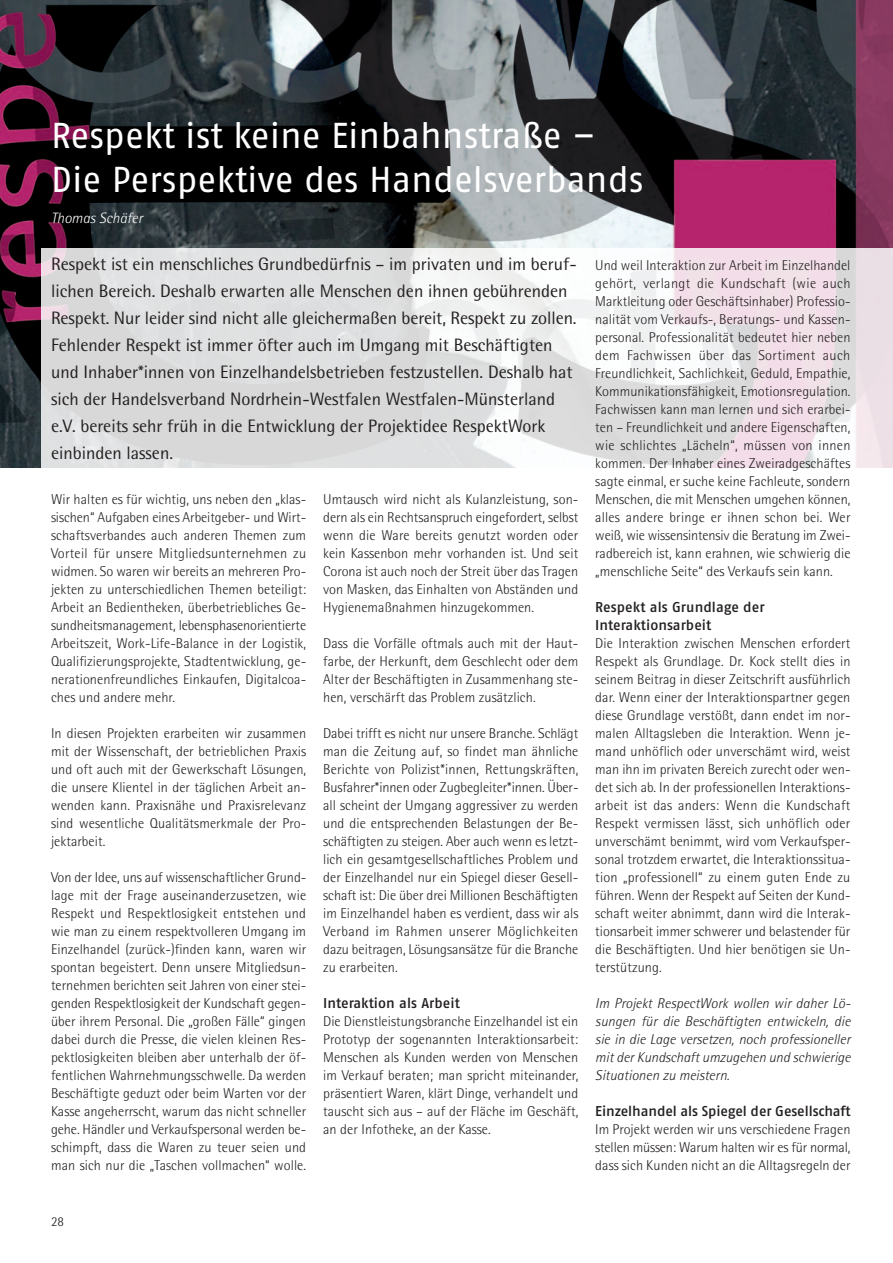
<style>
.page{position:relative;width:893px;height:1263px;background:#fff}
.page>*{position:absolute;margin:0;border:0;box-sizing:border-box;transform-origin:0 0}
.t1{font:36px/43.2px "Fago No";color:#fff}
.t2{font:18px/27px "Rotis Semi Sans";color:#231f20}
.t3{font:italic 300 15px "Rotis Semi Sans";color:#fff}
.t4{font:300 14.25px/18px "Rotis Semi Sans";letter-spacing:.005em;color:#231f20;text-align:justify}
.t5{font:italic 300 14.25px/18px "Rotis Semi Sans";color:#231f20;text-align:justify}
.t6{font:14.25px/18px "Fago No Med";letter-spacing:-.005em;color:#231f20}
.t7{font:300 13.5px "Rotis Semi Sans";color:#231f20}
</style>
<div class="page">
<img style="left:0;top:0;width:893px;height:468px">
<div style="left:41px;top:248px;width:852px;height:232px;background:#fff;opacity:.85"></div>
<h1 class="t1" style="left:51px;top:114px;width:594px">Respekt ist keine Einbahnstraße –<br>Die Perspektive des Handelsverbands</h1>
<p class="t3" style="left:51px;top:209px;width:93px">Thomas Schäfer</p>
<p class="t2" style="left:51px;top:250px;width:527px">Respekt ist ein menschliches Grundbedürfnis – im privaten und im beruf&shy;lichen Bereich. Deshalb erwarten alle Menschen den ihnen gebührenden Respekt. Nur leider sind nicht alle gleichermaßen bereit, Respekt zu zollen.<br>Fehlender Respekt ist immer öfter auch im Umgang mit Beschäftigten und Inhaber*innen von Einzelhandelsbetrieben festzustellen. Deshalb hat sich der Handelsverband Nordrhein-Westfalen Westfalen-Münsterland e.V. bereits sehr früh in die Entwicklung der Projektidee RespektWork einbinden lassen.</p>
<p class="t4" style="left:51px;top:490px;width:257px">Wir halten es für wichtig, uns neben den „klas&shy;sischen“ Aufgaben eines Arbeitgeber- und Wirt&shy;schaftsverbandes auch anderen Themen zum Vorteil für unsere Mitgliedsunternehmen zu widmen. So waren wir bereits an mehreren Pro&shy;jekten zu unterschiedlichen Themen beteiligt:<br>Arbeit an Bedientheken, überbetriebliches Ge&shy;sundheitsmanagement, lebensphasenorientierte Arbeitszeit, Work-Life-Balance in der Logistik, Qualifizierungsprojekte, Stadtentwicklung, ge&shy;nerationenfreundliches Einkaufen, Digitalcoa&shy;ches und andere mehr.</p>
<p class="t4" style="left:51px;top:724px;width:257px">In diesen Projekten erarbeiten wir zusammen mit der Wissenschaft, der betrieblichen Praxis und oft auch mit der Gewerkschaft Lösungen, die unsere Klientel in der täglichen Arbeit an&shy;wenden kann. Praxisnähe und Praxisrelevanz sind wesentliche Qualitätsmerkmale der Pro&shy;jektarbeit.</p>
<p class="t4" style="left:51px;top:868px;width:257px">Von der Idee, uns auf wissenschaftlicher Grund&shy;lage mit der Frage auseinanderzusetzen, wie Respekt und Respektlosigkeit entstehen und wie man zu einem respektvolleren Umgang im Einzelhandel (zurück-)finden kann, waren wir spontan begeistert. Denn unsere Mitgliedsun&shy;ternehmen berichten seit Jahren von einer stei&shy;genden Respektlosigkeit der Kundschaft gegen&shy;über ihrem Personal. Die „großen Fälle“ gingen dabei durch die Presse, die vielen kleinen Res&shy;pektlosigkeiten bleiben aber unterhalb der öf&shy;fentlichen Wahrnehmungsschwelle. Da werden Beschäftigte geduzt oder beim Warten vor der Kasse angeherrscht, warum das nicht schneller gehe. Händler und Verkaufspersonal werden be&shy;schimpft, dass die Waren zu teuer seien und man sich nur die „Taschen vollmachen“ wolle.</p>
<p class="t4" style="left:323px;top:490px;width:257px">Umtausch wird nicht als Kulanzleistung, son&shy;dern als ein Rechtsanspruch eingefordert, selbst wenn die Ware bereits genutzt worden oder kein Kassenbon mehr vorhanden ist. Und seit Corona ist auch noch der Streit über das Tragen von Masken, das Einhalten von Abständen und Hygienemaßnahmen hinzugekommen.</p>
<p class="t4" style="left:323px;top:634px;width:257px">Dass die Vorfälle oftmals auch mit der Haut&shy;farbe, der Herkunft, dem Geschlecht oder dem Alter der Beschäftigten in Zusammenhang ste&shy;hen, verschärft das Problem zusätzlich.</p>
<p class="t4" style="left:323px;top:724px;width:257px">Dabei trifft es nicht nur unsere Branche. Schlägt man die Zeitung auf, so findet man ähnliche Berichte von Polizist*innen, Rettungskräften, Busfahrer*innen oder Zugbegleiter*innen. Über&shy;all scheint der Umgang aggressiver zu werden und die entsprechenden Belastungen der Be&shy;schäftigten zu steigen. Aber auch wenn es letzt&shy;lich ein gesamtgesellschaftliches Problem und der Einzelhandel nur ein Spiegel dieser Gesell&shy;schaft ist: Die über drei Millionen Beschäftigten im Einzelhandel haben es verdient, dass wir als Verband im Rahmen unserer Möglichkeiten dazu beitragen, Lösungsansätze für die Branche zu erarbeiten.</p>
<p class="t6" style="left:323px;top:994px;width:138px">Interaktion als Arbeit</p>
<p class="t4" style="left:323px;top:1012px;width:257px">Die Dienstleistungsbranche Einzelhandel ist ein Prototyp der sogenannten Interaktionsarbeit:<br>Menschen als Kunden werden von Menschen im Verkauf beraten; man spricht miteinander, präsentiert Waren, klärt Dinge, verhandelt und tauscht sich aus – auf der Fläche im Geschäft, an der Infotheke, an der Kasse.</p>
<p class="t7" style="left:51px;top:1213px;width:15px">28</p>
<p class="t4" style="left:595px;top:256px;width:257px">Und weil Interaktion zur Arbeit im Einzelhandel gehört, verlangt die Kundschaft (wie auch Marktleitung oder Geschäftsinhaber) Professio&shy;nalität vom Verkaufs-, Beratungs- und Kassen&shy;personal. Professionalität bedeutet hier neben dem Fachwissen über das Sortiment auch Freundlichkeit, Sachlichkeit, Geduld, Empathie, Kommunikationsfähigkeit, Emotionsregulation.<br>Fachwissen kann man lernen und sich erarbei&shy;ten – Freundlichkeit und andere Eigenschaften, wie schlichtes „Lächeln“, müssen von innen kommen. Der Inhaber eines Zweiradgeschäftes sagte einmal, er suche keine Fachleute, sondern Menschen, die mit Menschen umgehen können, alles andere bringe er ihnen schon bei. Wer weiß, wie wissensintensiv die Beratung im Zwei&shy;radbereich ist, kann erahnen, wie schwierig die „menschliche Seite“ des Verkaufs sein kann.</p>
<p class="t6" style="left:595px;top:598px;width:171px">Respekt als Grundlage der<br>Interaktionsarbeit</p>
<p class="t4" style="left:595px;top:634px;width:257px">Die Interaktion zwischen Menschen erfordert Respekt als Grundlage. Dr. Kock stellt dies in seinem Beitrag in dieser Zeitschrift ausführlich dar. Wenn einer der Interaktionspartner gegen diese Grundlage verstößt, dann endet im nor&shy;malen Alltagsleben die Interaktion. Wenn je&shy;mand unhöflich oder unverschämt wird, weist man ihn im privaten Bereich zurecht oder wen&shy;det sich ab. In der professionellen Interaktions&shy;arbeit ist das anders: Wenn die Kundschaft Respekt vermissen lässt, sich unhöflich oder unverschämt benimmt, wird vom Verkaufsper&shy;sonal trotzdem erwartet, die Interaktionssitua&shy;tion „professionell“ zu einem guten Ende zu führen. Wenn der Respekt auf Seiten der Kund&shy;schaft weiter abnimmt, dann wird die Interak&shy;tionsarbeit immer schwerer und belastender für die Beschäftigten. Und hier benötigen sie Un&shy;terstützung.</p>
<p class="t5" style="left:595px;top:994px;width:257px">Im Projekt RespectWork wollen wir daher Lö&shy;sungen für die Beschäftigten entwickeln, die sie in die Lage versetzen, noch professioneller mit der Kundschaft umzugehen und schwierige Situationen zu meistern.</p>
<p class="t6" style="left:595px;top:1102px;width:257px">Einzelhandel als Spiegel der Gesellschaft</p>
<p class="t4" style="left:595px;top:1120px;width:257px">Im Projekt werden wir uns verschiedene Fragen stellen müssen: Warum halten wir es für normal, dass sich Kunden nicht an die Alltagsregeln der</p>
</div>
